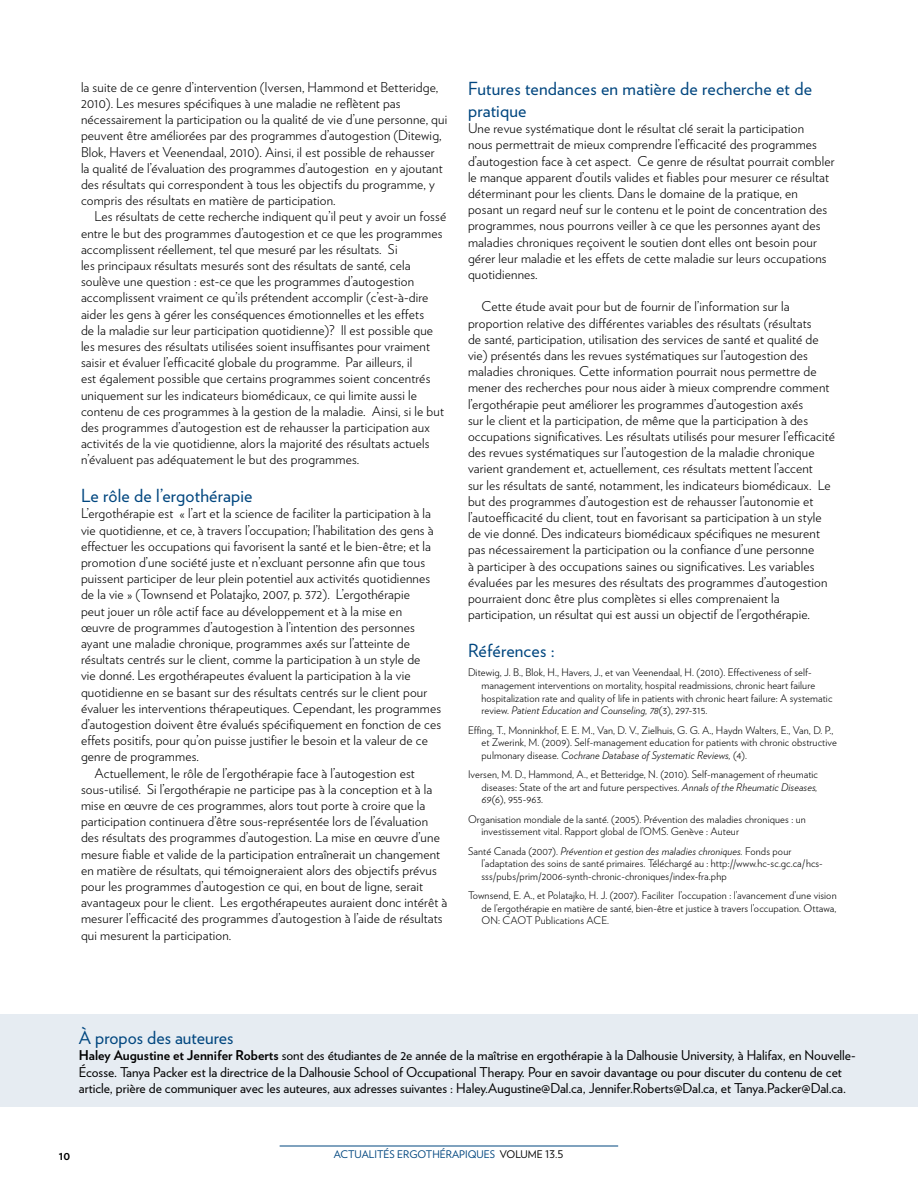
<style>
.page{position:relative;width:918px;height:1188px;background:#fff}
.page>*{position:absolute;margin:0;border:0;box-sizing:border-box;transform-origin:0 0}
.t1{font:18px/21.6px "Verlag";letter-spacing:.01em;color:#00467f}
.t2{font:300 13.5px/16.2px "Verlag";letter-spacing:.01em;color:#000}
.t3{font:13.5px/16.5px "Verlag";color:#000}
.t4{font:700 12px "Verlag";color:#000}
.t5{font:300 10.5px/12.6px "Verlag";letter-spacing:.01em;color:#000}
.t6{font:10.5px "Verlag";color:#00467f}
.s1{font-style:italic}
.s2{font-weight:700}
.s3{color:#000}
</style>
<div class="page">
<hr style="left:280px;top:1146px;width:338px;height:1px;background:#00467f">
<div style="left:0;top:1014px;width:918px;height:93px;background:#e6ecf2"></div>
<p class="t2" style="left:81px;top:78px;width:368px">la suite de ce genre d’intervention (Iversen, Hammond et Betteridge, 2010). Les mesures spécifiques à une maladie ne reflètent pas nécessairement la participation ou la qualité de vie d’une personne, qui peuvent être améliorées par des programmes d’autogestion (Ditewig, Blok, Havers et Veenendaal, 2010). Ainsi, il est possible de rehausser<br>la qualité de l’évaluation des programmes d’autogestion en y ajoutant des résultats qui correspondent à tous les objectifs du programme, y compris des résultats en matière de participation.</p>
<p class="t2" style="left:81px;top:208px;width:367px;text-indent:14px">Les résultats de cette recherche indiquent qu’il peut y avoir un fossé entre le but des programmes d’autogestion et ce que les programmes accomplissent réellement, tel que mesuré par les résultats. Si<br>les principaux résultats mesurés sont des résultats de santé, cela soulève une question : est-ce que les programmes d’autogestion accomplissent vraiment ce qu’ils prétendent accomplir (c’est-à-dire aider les gens à gérer les conséquences émotionnelles et les effets<br>de la maladie sur leur participation quotidienne)? Il est possible que les mesures des résultats utilisées soient insuffisantes pour vraiment saisir et évaluer l’efficacité globale du programme. Par ailleurs, il<br>est également possible que certains programmes soient concentrés uniquement sur les indicateurs biomédicaux, ce qui limite aussi le contenu de ces programmes à la gestion de la maladie. Ainsi, si le but des programmes d’autogestion est de rehausser la participation aux activités de la vie quotidienne, alors la majorité des résultats actuels n’évaluent pas adéquatement le but des programmes.</p>
<h1 class="t1" style="left:81px;top:484px;width:173px">Le rôle de l’ergothérapie</h1>
<p class="t2" style="left:81px;top:505px;width:352px">L’ergothérapie est « l’art et la science de faciliter la participation à la</p>
<p class="t2" style="left:81px;top:521px;width:354px">vie quotidienne, et ce, à travers l’occupation; l’habilitation des gens à</p>
<p class="t2" style="left:81px;top:537px;width:352px">effectuer les occupations qui favorisent la santé et le bien-être; et la</p>
<p class="t2" style="left:81px;top:553px;width:346px">promotion d’une société juste et n’excluant personne afin que tous</p>
<p class="t2" style="left:81px;top:569px;width:351px">puissent participer de leur plein potentiel aux activités quotidiennes</p>
<p class="t2" style="left:81px;top:586px;width:331px">de la vie » (Townsend et Polatajko, 2007, p. 372). L’ergothérapie</p>
<p class="t2" style="left:81px;top:602px;width:323px">peut jouer un rôle actif face au développement et à la mise en</p>
<p class="t2" style="left:81px;top:618px;width:335px">œuvre de programmes d’autogestion à l’intention des personnes</p>
<p class="t2" style="left:81px;top:634px;width:331px">ayant une maladie chronique, programmes axés sur l’atteinte de</p>
<p class="t2" style="left:81px;top:650px;width:341px">résultats centrés sur le client, comme la participation à un style de</p>
<p class="t2" style="left:81px;top:667px;width:331px">vie donné. Les ergothérapeutes évaluent la participation à la vie</p>
<p class="t2" style="left:81px;top:683px;width:348px">quotidienne en se basant sur des résultats centrés sur le client pour</p>
<p class="t2" style="left:81px;top:699px;width:362px">évaluer les interventions thérapeutiques. Cependant, les programmes</p>
<p class="t2" style="left:81px;top:715px;width:362px">d’autogestion doivent être évalués spécifiquement en fonction de ces</p>
<p class="t2" style="left:81px;top:731px;width:349px">effets positifs, pour qu’on puisse justifier le besoin et la valeur de ce</p>
<p class="t2" style="left:81px;top:748px;width:119px">genre de programmes.</p>
<p class="t2" style="left:94px;top:764px;width:322px">Actuellement, le rôle de l’ergothérapie face à l’autogestion est</p>
<p class="t2" style="left:81px;top:780px;width:353px">sous-utilisé. Si l’ergothérapie ne participe pas à la conception et à la</p>
<p class="t2" style="left:81px;top:796px;width:346px">mise en œuvre de ces programmes, alors tout porte à croire que la</p>
<p class="t2" style="left:81px;top:812px;width:349px">participation continuera d’être sous-représentée lors de l’évaluation</p>
<p class="t2" style="left:81px;top:829px;width:360px">des résultats des programmes d’autogestion. La mise en œuvre d’une</p>
<p class="t2" style="left:81px;top:845px;width:361px">mesure fiable et valide de la participation entraînerait un changement</p>
<p class="t2" style="left:81px;top:861px;width:357px">en matière de résultats, qui témoigneraient alors des objectifs prévus</p>
<p class="t2" style="left:81px;top:877px;width:344px">pour les programmes d’autogestion ce qui, en bout de ligne, serait</p>
<p class="t2" style="left:81px;top:893px;width:368px">avantageux pour le client. Les ergothérapeutes auraient donc intérêt à</p>
<p class="t2" style="left:81px;top:910px;width:363px">mesurer l’efficacité des programmes d’autogestion à l’aide de résultats</p>
<p class="t2" style="left:81px;top:926px;width:152px">qui mesurent la participation.</p>
<h1 class="t1" style="left:468px;top:77px;width:345px">Futures tendances en matière de recherche et de pratique</h1>
<p class="t2" style="left:468px;top:119px;width:368px">Une revue systématique dont le résultat clé serait la participation<br>nous permettrait de mieux comprendre l’efficacité des programmes d’autogestion face à cet aspect. Ce genre de résultat pourrait combler le manque apparent d’outils valides et fiables pour mesurer ce résultat déterminant pour les clients. Dans le domaine de la pratique, en posant un regard neuf sur le contenu et le point de concentration des programmes, nous pourrons veiller à ce que les personnes ayant des maladies chroniques reçoivent le soutien dont elles ont besoin pour gérer leur maladie et les effets de cette maladie sur leurs occupations quotidiennes.</p>
<p class="t2" style="left:468px;top:298px;width:369px;text-indent:14px">Cette étude avait pour but de fournir de l’information sur la proportion relative des différentes variables des résultats (résultats<br>de santé, participation, utilisation des services de santé et qualité de vie) présentés dans les revues systématiques sur l’autogestion des maladies chroniques. Cette information pourrait nous permettre de mener des recherches pour nous aider à mieux comprendre comment l’ergothérapie peut améliorer les programmes d’autogestion axés<br>sur le client et la participation, de même que la participation à des occupations significatives. Les résultats utilisés pour mesurer l’efficacité des revues systématiques sur l’autogestion de la maladie chronique varient grandement et, actuellement, ces résultats mettent l’accent<br>sur les résultats de santé, notamment, les indicateurs biomédicaux. Le but des programmes d’autogestion est de rehausser l’autonomie et l’autoefficacité du client, tout en favorisant sa participation à un style de vie donné. Des indicateurs biomédicaux spécifiques ne mesurent pas nécessairement la participation ou la confiance d’une personne<br>à participer à des occupations saines ou significatives. Les variables évaluées par les mesures des résultats des programmes d’autogestion pourraient donc être plus complètes si elles comprenaient la participation, un résultat qui est aussi un objectif de l’ergothérapie.</p>
<h1 class="t1" style="left:468px;top:639px;width:88px">Références :</h1>
<p class="t5" style="left:482px;top:666px;width:352px;text-indent:-14px">Ditewig, J. B., Blok, H., Havers, J., et van Veenendaal, H. (2010). Effectiveness of self&shy;management interventions on mortality, hospital readmissions, chronic heart failure hospitalization rate and quality of life in patients with chronic heart failure: A systematic review. <span class="s1">Patient Education and Counseling, 78</span>(3), 297-315.</p>
<p class="t5" style="left:482px;top:723px;width:357px;text-indent:-14px">Effing, T., Monninkhof, E. E. M., Van, D. V., Zielhuis, G. G. A., Haydn Walters, E., Van, D. P., et Zwerink, M. (2009). Self-management education for patients with chronic obstructive pulmonary disease. <span class="s1">Cochrane Database of Systematic Reviews,</span> (4).</p>
<p class="t5" style="left:482px;top:767px;width:338px;text-align:justify;text-indent:-14px">Iversen, M. D., Hammond, A., et Betteridge, N. (2010). Self-management of rheumatic diseases: State of the art and future perspectives. <span class="s1">Annals of the Rheumatic Diseases, 69</span>(6), 955-963.</p>
<p class="t5" style="left:482px;top:812px;width:326px;text-indent:-14px">Organisation mondiale de la santé. (2005). Prévention des maladies chroniques : un investissement vital. Rapport global de l’OMS. Genève : Auteur</p>
<p class="t5" style="left:482px;top:844px;width:343px;text-indent:-14px">Santé Canada (2007). <span class="s1">Prévention et gestion des maladies chroniques.</span> Fonds pour l’adaptation des soins de santé primaires. Téléchargé au : http://www.hc-sc.gc.ca/hcs&shy;sss/pubs/prim/2006-synth-chronic-chroniques/index-fra.php</p>
<p class="t5" style="left:482px;top:888px;width:357px;text-align:justify;text-indent:-14px">Townsend, E. A., et Polatajko, H. J. (2007). Faciliter l’occupation : l’avancement d’une vision de l’ergothérapie en matière de santé, bien-être et justice à travers l’occupation. Ottawa, ON: CAOT Publications ACE.</p>
<h1 class="t1" style="left:79px;top:1026px;width:156px">À propos des auteures</h1>
<p class="t3" style="left:79px;top:1047px;width:778px"><span class="s2">Haley Augustine et Jennifer Roberts</span> sont des étudiantes de 2e année de la maîtrise en ergothérapie à la Dalhousie University, à Halifax, en Nouvelle-<br>Écosse. Tanya Packer est la directrice de la Dalhousie School of Occupational Therapy. Pour en savoir davantage ou pour discuter du contenu de cet article, prière de communiquer avec les auteures, aux adresses suivantes : Haley.Augustine@Dal.ca, Jennifer.Roberts@Dal.ca, et Tanya.Packer@Dal.ca.</p>
<p class="t4" style="left:59px;top:1146px;width:13px">10</p>
<p class="t6" style="left:334px;top:1147px;width:14px">Actualit</p>
<p class="t6" style="left:384px;top:1147px;width:181px">és ergoth érapiques <span class="s3">volume 13.5</span></p>
</div>
